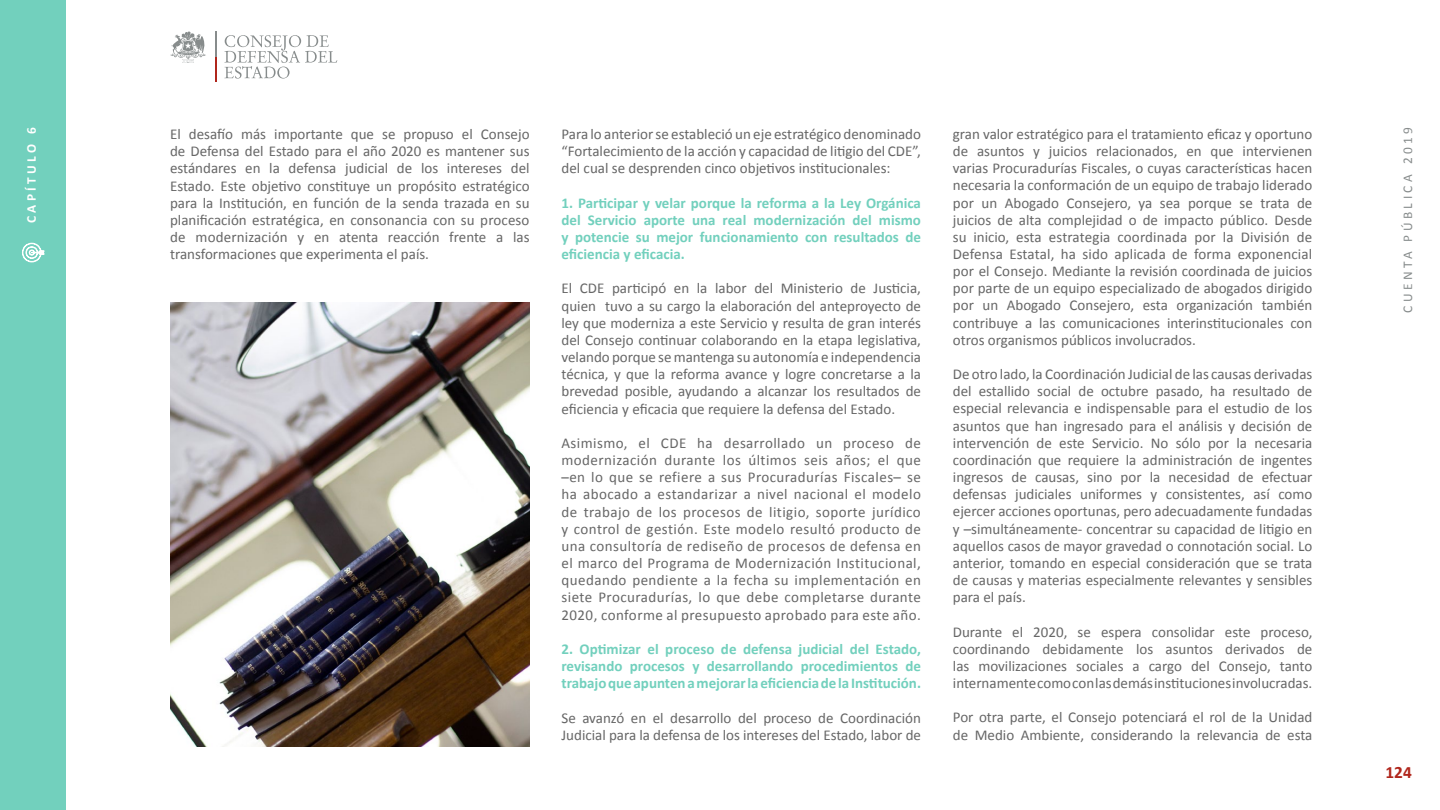
<style>
.page{position:relative;width:1440px;height:810px;background:#fff}
.page>*{position:absolute;margin:0;border:0;box-sizing:border-box;transform-origin:0 0}
.t1{font:700 17.33px "Calibri";color:#b0261c}
.t2{font:15px/17.2px "Calibri";color:#666;text-align:justify}
.t3{font:700 15px/17.2px "Calibri";color:#72d0bd;text-align:justify}
.t4{font:13.35px "Calibri";letter-spacing:.26em;color:#878c8c}
.t5{font:700 13.35px "Calibri";letter-spacing:.26em;color:#fff}
</style>
<div class="page">
<div style="left:0;top:0;width:65px;height:810px;background:#72d0bd"></div>
<svg style="left:170px;top:31px;width:36px;height:32px"></svg>
<svg style="left:224px;top:35px;width:113px;height:44px"></svg>
<hr style="left:215px;top:57px;width:2px;height:25px;background:#b0261c">
<hr style="left:215px;top:31px;width:2px;height:26px;background:#878c8c">
<svg style="left:22px;top:242px;width:23px;height:21px"></svg>
<img style="left:170px;top:303px;width:360px;height:443px">
<p class="t5" style="left:22px;top:223px;width:98px;rotate:-90deg">CAPÍTULO 6</p>
<p class="t2" style="left:170px;top:125px;width:361px">El desafío más importante que se propuso el Consejo de Defensa del Estado para el año 2020 es mantener sus estándares en la defensa judicial de los intereses del Estado. Este objetivo constituye un propósito estratégico para la Institución, en función de la senda trazada en su planificación estratégica, en consonancia con su proceso de modernización y en atenta reacción frente a las transformaciones que experimenta el país.</p>
<p class="t2" style="left:561px;top:125px;width:361px">Para lo anterior se estableció un eje estratégico denominado “Fortalecimiento de la acción y capacidad de litigio del CDE”, del cual se desprenden cinco objetivos institucionales:</p>
<p class="t3" style="left:561px;top:194px;width:361px">1. Participar y velar porque la reforma a la Ley Orgánica del Servicio aporte una real modernización del mismo y potencie su mejor funcionamiento con resultados de eficiencia y eficacia.</p>
<p class="t2" style="left:561px;top:279px;width:361px">El CDE participó en la labor del Ministerio de Justicia, quien tuvo a su cargo la elaboración del anteproyecto de ley que moderniza a este Servicio y resulta de gran interés del Consejo continuar colaborando en la etapa legislativa, velando porque se mantenga su autonomía e independencia técnica, y que la reforma avance y logre concretarse a la brevedad posible, ayudando a alcanzar los resultados de eficiencia y eficacia que requiere la defensa del Estado.</p>
<p class="t2" style="left:561px;top:434px;width:361px">Asimismo, el CDE ha desarrollado un proceso de modernización durante los últimos seis años; el que –en lo que se refiere a sus Procuradurías Fiscales– se ha abocado a estandarizar a nivel nacional el modelo de trabajo de los procesos de litigio, soporte jurídico y control de gestión. Este modelo resultó producto de una consultoría de rediseño de procesos de defensa en el marco del Programa de Modernización Institucional, quedando pendiente a la fecha su implementación en siete Procuradurías, lo que debe completarse durante 2020, conforme al presupuesto aprobado para este año.</p>
<p class="t3" style="left:561px;top:640px;width:361px">2. Optimizar el proceso de defensa judicial del Estado, revisando procesos y desarrollando procedimientos de trabajo que apunten a mejorar la eficiencia de la Institución.</p>
<p class="t2" style="left:561px;top:708px;width:361px">Se avanzó en el desarrollo del proceso de Coordinación<br>Judicial para la defensa de los intereses del Estado, labor de</p>
<p class="t2" style="left:953px;top:125px;width:361px">gran valor estratégico para el tratamiento eficaz y oportuno de asuntos y juicios relacionados, en que intervienen varias Procuradurías Fiscales, o cuyas características hacen necesaria la conformación de un equipo de trabajo liderado por un Abogado Consejero, ya sea porque se trata de juicios de alta complejidad o de impacto público. Desde su inicio, esta estrategia coordinada por la División de Defensa Estatal, ha sido aplicada de forma exponencial por el Consejo. Mediante la revisión coordinada de juicios por parte de un equipo especializado de abogados dirigido por un Abogado Consejero, esta organización también contribuye a las comunicaciones interinstitucionales con otros organismos públicos involucrados.</p>
<p class="t2" style="left:953px;top:365px;width:361px">De otro lado, la Coordinación Judicial de las causas derivadas del estallido social de octubre pasado, ha resultado de especial relevancia e indispensable para el estudio de los asuntos que han ingresado para el análisis y decisión de intervención de este Servicio. No sólo por la necesaria coordinación que requiere la administración de ingentes ingresos de causas, sino por la necesidad de efectuar defensas judiciales uniformes y consistentes, así como ejercer acciones oportunas, pero adecuadamente fundadas y –simultáneamente- concentrar su capacidad de litigio en aquellos casos de mayor gravedad o connotación social. Lo anterior, tomando en especial consideración que se trata de causas y materias especialmente relevantes y sensibles para el país.</p>
<p class="t2" style="left:953px;top:622px;width:361px">Durante el 2020, se espera consolidar este proceso, coordinando debidamente los asuntos derivados de las movilizaciones sociales a cargo del Consejo, tanto internamente como con las demás instituciones involucradas.</p>
<p class="t2" style="left:953px;top:708px;width:361px">Por otra parte, el Consejo potenciará el rol de la Unidad de Medio Ambiente, considerando la relevancia de esta</p>
<p class="t4" style="left:1399px;top:313px;width:187px;rotate:-90deg">CUENTA PÚBLICA 2019</p>
<p class="t1" style="left:1385px;top:760px;width:28px">124</p>
</div>
